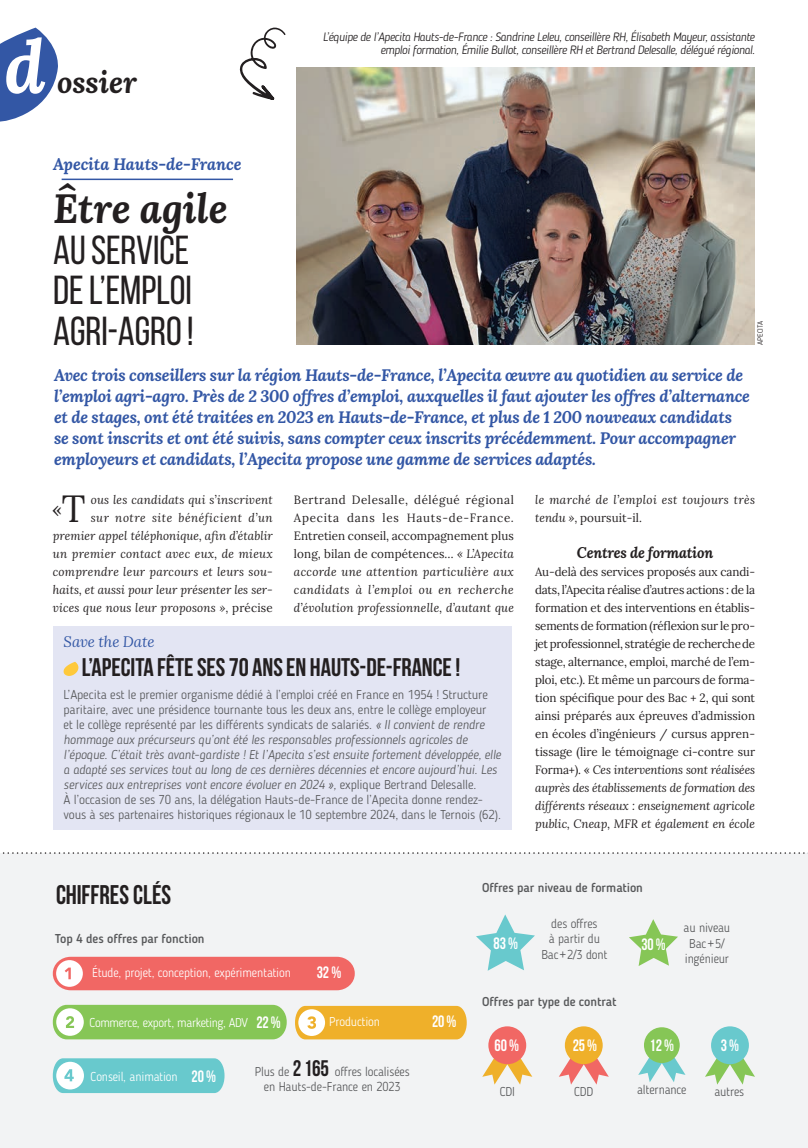
<style>
.page{position:relative;width:808px;height:1148px;background:#fff}
.page>*{position:absolute;margin:0;border:0;box-sizing:border-box;transform-origin:0 0}
.t1{font:italic 700 73.5px "Lora";color:#fff}
.t2{font:40.5px/40.5px "Bebas Neue";letter-spacing:-.005em;color:#231f20;text-align:justify}
.t3{font:italic 700 40.5px "Lora";letter-spacing:-.005em;color:#231f20}
.t4{font:italic 700 30px "Lora";letter-spacing:-.005em;color:#231f20}
.t5{font:700 27px "Bebas Neue";color:#231f20;scale:.96 1}
.t6{font:700 25.5px "Bebas Neue";letter-spacing:-.005em;color:#231f20}
.t7{font:18.9px "Lora";color:#231f20}
.t8{font:italic 700 16.5px/21px "Lora";letter-spacing:-.015em;color:#3357a5}
.t9{font:700 16.5px "Bebas Neue";letter-spacing:-.01em;color:#fff;scale:.96 1}
.t10{font:700 16.5px "Bebas Neue";letter-spacing:-.01em;color:#fff;scale:.95 1}
.t11{font:italic 700 15px "Lora";letter-spacing:-.015em;color:#231f20}
.t12{font:italic 15px "Lora";letter-spacing:-.005em;color:#3357a5}
.t13{font:300 12.75px/15px "Blogger Sans";letter-spacing:-.005em;color:#57585a}
.t14{font:300 12.75px/15.8px "Blogger Sans";letter-spacing:-.005em;color:#57585a;text-align:center;scale:.96 1}
.t15{font:300 12.75px "Blogger Sans";letter-spacing:-.015em;color:#fff;scale:.96 1}
.t16{font:500 12.75px "Blogger Sans";letter-spacing:-.005em;color:#57585a}
.t17{font:12px/18px "Lora";letter-spacing:.005em;color:#231f20;text-align:justify}
.t18{font:italic 12px/18px "Lora";letter-spacing:.02em;color:#231f20;text-align:right}
.t19{font:italic 300 12px/13.5px "Blogger Sans";letter-spacing:-.03em;color:#231f20;text-align:right}
.t20{font:300 7.5px "Blogger Sans";letter-spacing:-.01em;color:#231f20}
.s1{font-style:normal}
.s2{font-style:italic}
.s3{font-size:37.65px}
.s4{font-family:"Bebas Neue";font-weight:700;font-size:22.5px;color:#231f20}
</style>
<div class="page">
<div style="left:0;top:853px;width:808px;height:295px;background:#f2f3f4"></div>
<svg style="left:3px;top:852px;width:805px;height:2px"></svg>
<svg style="left:53px;top:957px;width:302px;height:33px;background:#f1726f"></svg>
<svg style="left:53px;top:1058px;width:171px;height:35px;background:#79cfd2"></svg>
<svg style="left:482px;top:1045px;width:50px;height:40px"></svg>
<div style="left:488px;top:1026px;width:38px;height:38px;background:#f16764;border-radius:50%"></div>
<svg style="left:559px;top:1045px;width:50px;height:40px"></svg>
<div style="left:565px;top:1026px;width:38px;height:38px;background:#efb02a;border-radius:50%"></div>
<svg style="left:705px;top:1049px;width:50px;height:36px"></svg>
<div style="left:711px;top:1026px;width:38px;height:38px;background:#68c9cd;border-radius:50%"></div>
<svg style="left:638px;top:1049px;width:47px;height:33px"></svg>
<div style="left:644px;top:1027px;width:36px;height:36px;background:#86c656;border-radius:50%"></div>
<svg style="left:476px;top:914px;width:59px;height:57px"></svg>
<svg style="left:629px;top:919px;width:49px;height:47px"></svg>
<svg style="left:53px;top:1005px;width:234px;height:34px;background:#90ca65"></svg>
<svg style="left:295px;top:1006px;width:172px;height:33px;background:#f0b841"></svg>
<hr style="left:62px;top:179px;width:171px;height:1px;background:#3357a5">
<div style="left:53px;top:626px;width:459px;height:204px;background:#e3e5f3"></div>
<svg style="left:64px;top:662px;width:14px;height:14px"></svg>
<img style="left:296px;top:68px;width:459px;height:277px">
<svg style="left:239px;top:27px;width:47px;height:73px"></svg>
<svg style="left:0;top:28px;width:58px;height:94px"></svg>
<h1 class="t1" style="left:4px;top:14px;width:43px">d</h1>
<h3 class="t4" style="left:57px;top:60px;width:81px">ossier</h3>
<h3 class="t8" style="left:53px;top:153px;width:190px">Apecita Hauts-de-France</h3>
<h2 class="t3" style="left:53px;top:180px;width:176px">Être agile</h2>
<h2 class="t2" style="left:53px;top:229px;width:142px">AU SERVICE DE L’EMPLOI AGRI-AGRO !</h2>
<p class="t19" style="left:323px;top:30px;width:434px">L’équipe de l’Apecita Hauts-de-France : Sandrine Leleu, conseillère RH, Élisabeth Mayeur, assistante emploi formation, Émilie Bullot, conseillère RH et Bertrand Delesalle, délégué régional.</p>
<p class="t20" style="left:756px;top:345px;width:25px;rotate:-90deg">APECITA</p>
<p class="t8" style="left:54px;top:364px;width:697px">Avec trois conseillers sur la région Hauts-de-France, l’Apecita œuvre au quotidien au service de l’emploi agri-agro. Près de 2 300 offres d’emploi, auxquelles il faut ajouter les offres d’alternance et de stages, ont été traitées en 2023 en Hauts-de-France, et plus de 1 200 nouveaux candidats se sont inscrits et ont été suivis, sans compter ceux inscrits précédemment. Pour accompagner employeurs et candidats, l’Apecita propose une gamme de services adaptés.</p>
<p class="t18" style="left:53px;top:490px;width:221px">ous les candidats qui s’inscrivent<br>sur notre site bénéficient d’un premier appel téléphonique, afin d’établir un premier contact avec eux, de mieux comprendre leur parcours et leurs sou&shy;haits, et aussi pour leur présenter les ser&shy;vices que nous leur proposons », <span class="s1">précise</span></p>
<p class="t17" style="left:294px;top:490px;width:221px">Bertrand Delesalle, délégué régional Apecita dans les Hauts-de-France<span class="s2">.<br></span>Entretien conseil, accompagnement plus long, bilan de compétences… <span class="s2">« L’Apecita accorde une attention particulière aux candidats à l’emploi ou en recherche d’évolution professionnelle, d’autant que</span></p>
<p class="t18" style="left:535px;top:490px;width:221px;text-align:left">le marché de l’emploi est toujours très tendu », <span class="s1">poursuit-il.</span></p>
<h3 class="t7" style="left:52px;top:495px;width:35px">«<span class="s3">T</span></h3>
<p class="t11" style="left:577px;top:542px;width:138px">Centres de formation</p>
<p class="t17" style="left:535px;top:562px;width:222px">Au-delà des services proposés aux candi&shy;dats, l’Apecita réalise d’autres actions : de la formation et des interventions en établis&shy;sements de formation (réflexion sur le pro&shy;jet professionnel, stratégie de recherchede stage, alternance, emploi, marché de l’em&shy;ploi, etc.). Et même un parcours de forma&shy;tion spécifique pour des Bac + 2, qui sont ainsi préparés aux épreuves d’admission en écoles d’ingénieurs / cursus appren&shy;tissage (lire le témoignage ci-contre sur Forma+). « <span class="s2">Ces interventions sont réalisées auprès des établissements de formation des différents réseaux : enseignement agricole public, Cneap, MFR et également en école</span></p>
<p class="t12" style="left:64px;top:632px;width:93px">Save the Date</p>
<h3 class="t6" style="left:82px;top:653px;width:380px">L’APECITA FÊTE SES 70 ANS EN HAUTS-DE-FRANCE !</h3>
<p class="t13" style="left:64px;top:687px;width:439px">L’Apecita est le premier organisme dédié à l’emploi créé en France en 1954 ! Structure paritaire, avec une présidence tournante tous les deux ans, entre le collège employeur<br>et le collège représenté par les différents syndicats de salariés. <span class="s2">« Il convient de rendre hommage aux précurseurs qu’ont été les responsables professionnels agricoles de l’époque. C’était très avant-gardiste ! Et l’Apecita s’est ensuite fortement développée, elle a adapté ses services tout au long de ces dernières décennies et encore aujourd’hui. Les services aux entreprises vont encore évoluer en 2024 »,</span> explique Bertrand Delesalle.<br>À l’occasion de ses 70 ans, la délégation Hauts-de-France de l’Apecita donne rendez&shy;vous à ses partenaires historiques régionaux le 10 septembre 2024, dans le Ternois (62).</p>
<h3 class="t5" style="left:56px;top:880px;width:122px">CHIFFRES CLÉS</h3>
<p class="t16" style="left:55px;top:931px;width:151px">Top 4 des offres par fonction</p>
<p class="t15" style="left:92px;top:965px;width:208px">Étude, projet, conception, expérimentation</p>
<h3 class="t9" style="left:317px;top:964px;width:27px">32 %</h3>
<h3 class="t9" style="left:256px;top:1014px;width:27px">22 %</h3>
<h3 class="t9" style="left:432px;top:1012px;width:27px">20 %</h3>
<p class="t15" style="left:89px;top:1015px;width:167px">Commerce, export, marketing, ADV</p>
<p class="t15" style="left:329px;top:1014px;width:54px">Production</p>
<p class="t15" style="left:91px;top:1068px;width:92px">Conseil, animation</p>
<p class="t14" style="left:255px;top:1063px;width:163px">Plus de <span class="s4">2165</span> offres localisées en Hauts-de-France en 2023</p>
<h3 class="t9" style="left:192px;top:1067px;width:27px">20 %</h3>
<p class="t16" style="left:482px;top:880px;width:162px">Offres par niveau de formation</p>
<h3 class="t9" style="left:493px;top:934px;width:27px">83 %</h3>
<p class="t14" style="left:541px;top:915px;width:70px">des offres<br>à partir du<br>Bac+2/3 dont</p>
<h3 class="t10" style="left:641px;top:936px;width:27px">30 %</h3>
<p class="t14" style="left:683px;top:920px;width:50px">au niveau<br>Bac+5/ ingénieur</p>
<p class="t16" style="left:482px;top:994px;width:136px">Offres par type de contrat</p>
<h3 class="t9" style="left:494px;top:1037px;width:27px">60 %</h3>
<p class="t14" style="left:500px;top:1083px;width:17px">CDI</p>
<h3 class="t9" style="left:573px;top:1037px;width:27px">25 %</h3>
<p class="t14" style="left:574px;top:1083px;width:21px">CDD</p>
<h3 class="t9" style="left:649px;top:1037px;width:27px">12 %</h3>
<p class="t14" style="left:637px;top:1081px;width:53px">alternance</p>
<h3 class="t9" style="left:721px;top:1037px;width:21px">3 %</h3>
<p class="t14" style="left:714px;top:1083px;width:33px">autres</p>
</div>
